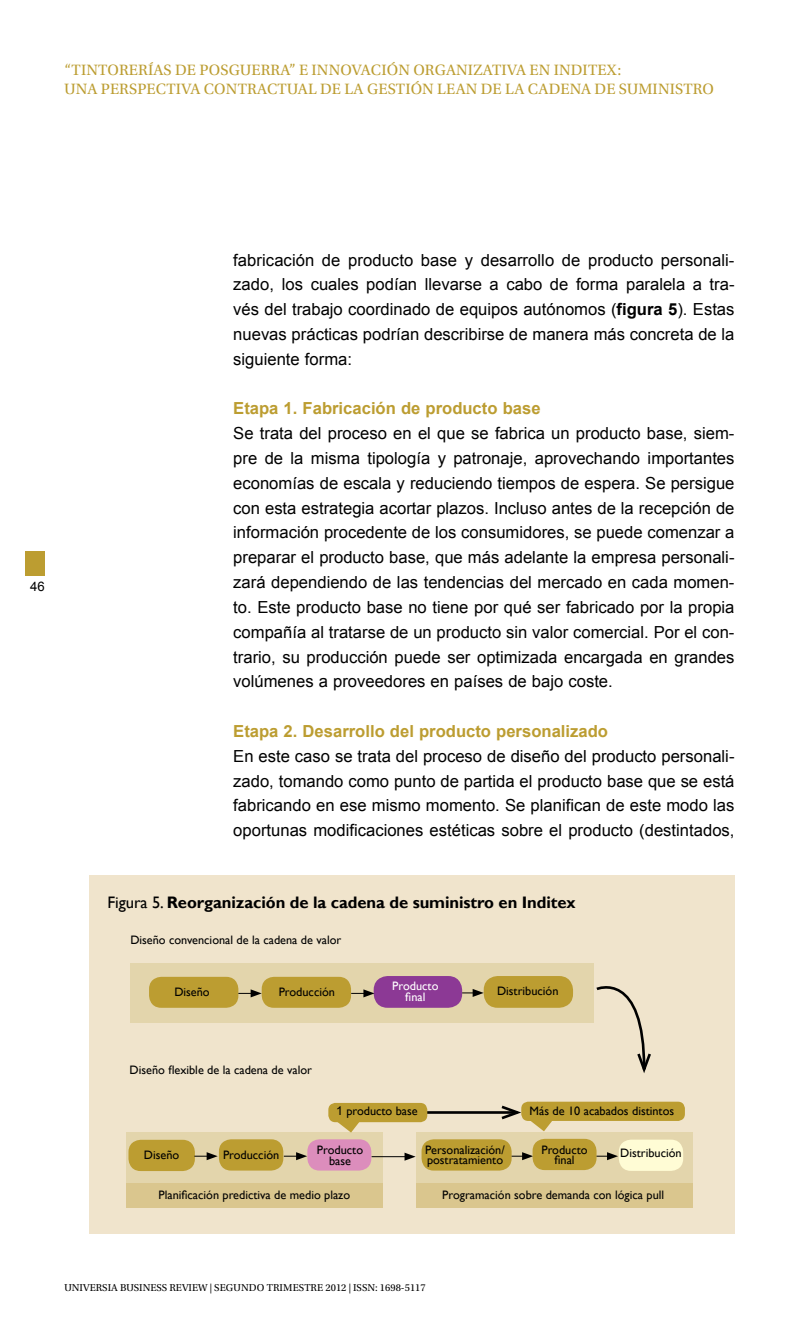
<style>
.page{position:relative;width:809px;height:1340px;background:#fff}
.page>*{position:absolute;margin:0;border:0;box-sizing:border-box;transform-origin:0 0}
.t1{font:16.62px/24.8px "Arial";color:#000;text-align:justify}
.t2{font:700 16.62px "Arial";color:#bc9d31}
.t3{font:700 16.62px "Gill Sans";letter-spacing:-.005em;color:#000}
.t4{font:15.75px "Utopia Std";letter-spacing:.01em;color:#bc9d31}
.t5{font:13.12px "Arial";color:#000}
.t6{font:12.25px/10.5px "Gill Sans";color:#000;text-align:center}
.t7{font:12.25px/10.5px "Gill Sans";color:#fff;text-align:center}
.t8{font:10.5px "Utopia Std";color:#000}
.s1{font-weight:700}
.s2{font-weight:400}
.s3{font-family:"Arial"}
</style>
<div class="page">
<div style="left:25px;top:551px;width:20px;height:24px;background:#bc9d31"></div>
<div style="left:89px;top:875px;width:645px;height:358px;background:#f0e4cc"></div>
<div style="left:130px;top:963px;width:463px;height:59px;background:#e3d5ac"></div>
<div style="left:149px;top:976px;width:89px;height:31px;background:#bc9d31;border-radius:12px"></div>
<div style="left:262px;top:976px;width:89px;height:31px;background:#bc9d31;border-radius:12px"></div>
<div style="left:373px;top:976px;width:89px;height:31px;background:#8c3995;border-radius:14px"></div>
<div style="left:483px;top:976px;width:90px;height:31px;background:#bc9d31;border-radius:14px"></div>
<div style="left:126px;top:1132px;width:256px;height:51px;background:#e3d5ac"></div>
<svg style="left:462px;top:989px;width:21px;height:7px"></svg>
<svg style="left:238px;top:989px;width:24px;height:8px"></svg>
<div style="left:416px;top:1132px;width:276px;height:51px;background:#e3d5ac"></div>
<svg style="left:351px;top:989px;width:23px;height:8px"></svg>
<div style="left:128px;top:1139px;width:67px;height:32px;background:#bc9d31;border-radius:12px"></div>
<div style="left:219px;top:1139px;width:64px;height:31px;background:#bc9d31;border-radius:12px"></div>
<div style="left:307px;top:1139px;width:64px;height:31px;background:#dc8dbc;border-radius:12px"></div>
<div style="left:421px;top:1139px;width:90px;height:31px;background:#bc9d31;border-radius:12px"></div>
<hr style="left:371px;top:1156px;width:36px;height:1px;background:#000">
<svg style="left:404px;top:1152px;width:11px;height:8px"></svg>
<svg style="left:194px;top:1152px;width:24px;height:8px"></svg>
<svg style="left:284px;top:1152px;width:23px;height:8px"></svg>
<svg style="left:511px;top:1152px;width:21px;height:8px"></svg>
<hr style="left:424px;top:1111px;width:93px;height:2px;background:#000">
<div style="left:532px;top:1138px;width:64px;height:32px;background:#bc9d31;border-radius:12px"></div>
<div style="left:618px;top:1139px;width:65px;height:31px;background:#fffcd5;border-radius:12px"></div>
<svg style="left:596px;top:1152px;width:22px;height:8px"></svg>
<div style="left:126px;top:1183px;width:256px;height:24px;background:#dac68e"></div>
<div style="left:416px;top:1183px;width:276px;height:24px;background:#dac68e"></div>
<div style="left:328px;top:1102px;width:99px;height:20px;background:#bc9d31;border-radius:7px"></div>
<svg style="left:332px;top:1102px;width:31px;height:30px"></svg>
<div style="left:521px;top:1101px;width:164px;height:19px;background:#bc9d31;border-radius:7px"></div>
<svg style="left:498px;top:1101px;width:58px;height:30px"></svg>
<svg style="left:596px;top:986px;width:55px;height:87px"></svg>
<p class="t4" style="left:64px;top:61px;width:54px">“TINTORER</p>
<p class="t4" style="left:148px;top:61px;width:63px">ÍASDEPOSGUERRA</p>
<p class="t4" style="left:289px;top:61px;width:34px">” E INNOVA</p>
<p class="t4" style="left:371px;top:61px;width:54px">CIÓN ORGANI</p>
<p class="t4" style="left:473px;top:61px;width:38px">ZATIVA</p>
<p class="t4" style="left:529px;top:61px;width:40px">EN INDI</p>
<p class="t4" style="left:588px;top:61px;width:35px">TEX:</p>
<p class="t4" style="left:65px;top:80px;width:12px">UNA</p>
<p class="t4" style="left:101px;top:80px;width:10px">PERSPE</p>
<p class="t4" style="left:156px;top:80px;width:29px">CTIVA</p>
<p class="t4" style="left:204px;top:80px;width:254px">CONTRACTUAL DE LA GESTIÓN LEAN</p>
<p class="t4" style="left:481px;top:80px;width:70px">DE LA CADENA</p>
<p class="t4" style="left:594px;top:80px;width:67px">DE SUMINIS</p>
<p class="t4" style="left:683px;top:80px;width:21px">TRO</p>
<p class="t5" style="left:30px;top:577px;width:16px">46</p>
<p class="t1" style="left:233px;top:247px;width:503px">fabricación de producto base y desarrollo de producto personali&shy;zado, los cuales podían llevarse a cabo de forma paralela a tra&shy;vés del trabajo coordinado de equipos autónomos (<span class="s1">figura 5</span>). Estas nuevas prácticas podrían describirse de manera más concreta de la siguiente forma:</p>
<p class="t2" style="left:233px;top:397px;width:309px">Etapa 1. Fabricación de producto base</p>
<p class="t1" style="left:233px;top:421px;width:503px">Se trata del proceso en el que se fabrica un producto base, siem&shy;pre de la misma tipología y patronaje, aprovechando importantes economías de escala y reduciendo tiempos de espera. Se persigue con esta estrategia acortar plazos. Incluso antes de la recepción de información procedente de los consumidores, se puede comenzar a preparar el producto base, que más adelante la empresa personali&shy;zará dependiendo de las tendencias del mercado en cada momen&shy;to. Este producto base no tiene por qué ser fabricado por la propia compañía al tratarse de un producto sin valor comercial. Por el con&shy;trario, su producción puede ser optimizada encargada en grandes volúmenes a proveedores en países de bajo coste.</p>
<p class="t2" style="left:233px;top:720px;width:376px">Etapa 2. Desarrollo del producto personalizado</p>
<p class="t1" style="left:233px;top:743px;width:503px">En este caso se trata del proceso de diseño del producto personali&shy;zado, tomando como punto de partida el producto base que se está fabricando en ese mismo momento. Se planifican de este modo las oportunas modificaciones estéticas sobre el producto (destintados,</p>
<p class="t3" style="left:107px;top:892px;width:470px"><span class="s2">Figura 5.</span> Reorganización de la cadena de suministro en Inditex</p>
<p class="t6" style="left:130px;top:934px;width:212px">Diseño convencional de la cadena de valor</p>
<p class="t6" style="left:174px;top:986px;width:37px">Diseño</p>
<p class="t6" style="left:279px;top:987px;width:58px">Producción</p>
<p class="t7" style="left:392px;top:980px;width:48px">Producto final</p>
<p class="t6" style="left:497px;top:985px;width:63px">Distribución</p>
<p class="t6" style="left:130px;top:1064px;width:184px">Diseño flexible de la cadena de valor</p>
<p class="t6" style="left:336px;top:1105px;width:83px"><span class="s3">1</span> producto base</p>
<p class="t6" style="left:529px;top:1105px;width:146px">Más de 10 acabados distintos</p>
<p class="t6" style="left:144px;top:1149px;width:37px">Diseño</p>
<p class="t6" style="left:223px;top:1149px;width:58px">Producción</p>
<p class="t6" style="left:317px;top:1145px;width:48px">Producto base</p>
<p class="t6" style="left:425px;top:1144px;width:81px;text-align:left">Personalización/ postratamiento</p>
<p class="t6" style="left:541px;top:1144px;width:48px">Producto final</p>
<p class="t6" style="left:620px;top:1147px;width:63px">Distribución</p>
<p class="t6" style="left:158px;top:1189px;width:193px">Planificación predictiva de medio plazo</p>
<p class="t6" style="left:442px;top:1189px;width:223px">Programación sobre demanda con lógica pull</p>
<p class="t8" style="left:64px;top:1281px;width:363px">UNIVERSIA BUSINESS REVIEW | SEGUNDO TRIMESTRE 2012 | ISSN: 1698-5117</p>
</div>
